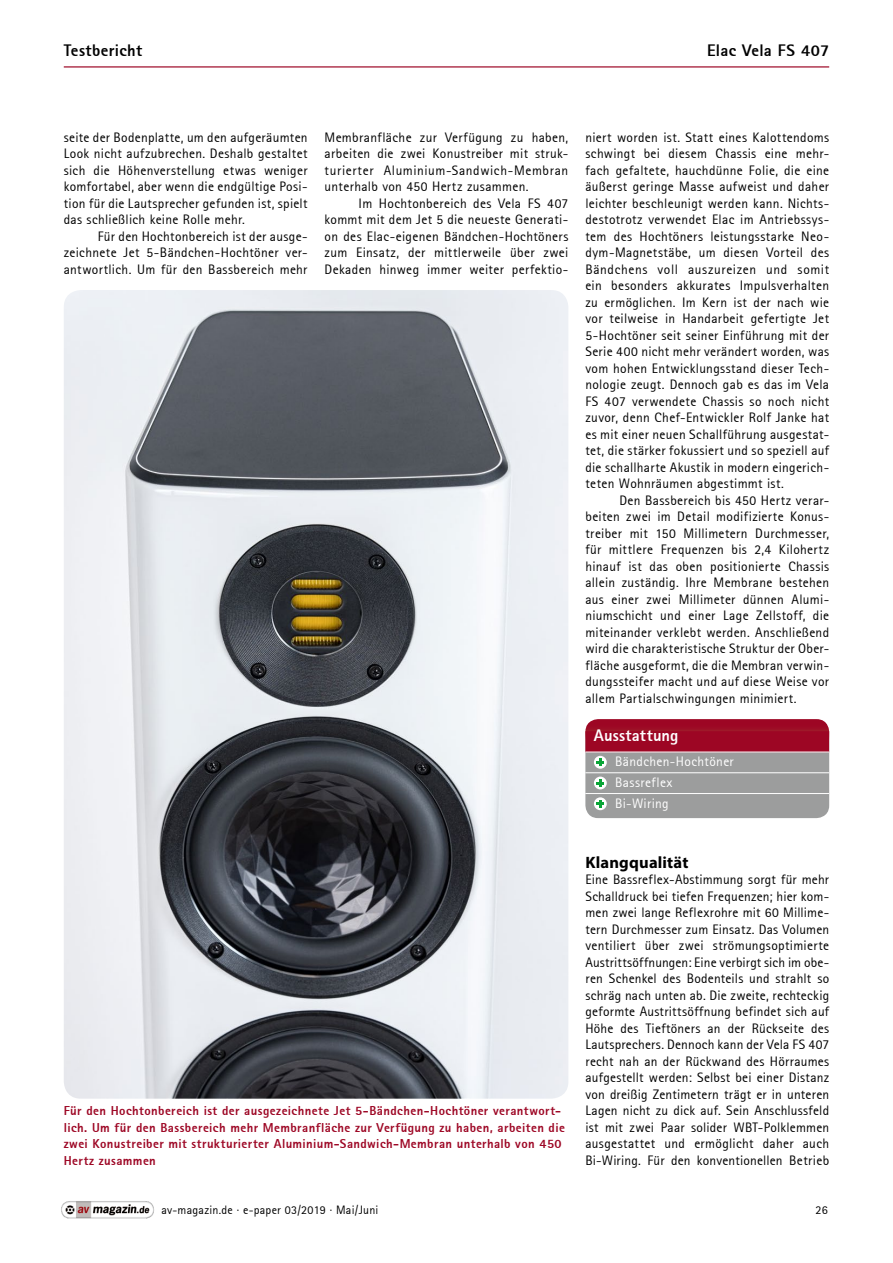
<style>
.page{position:relative;width:893px;height:1263px;background:#fff}
.page>*{position:absolute;margin:0;border:0;box-sizing:border-box;transform-origin:0 0}
.Sky_x{font:800 16.5px "Rotis Sans Serif";letter-spacing:.02em;color:#000}
.Subheads_x{font:700 16.5px "Myriad Pro";letter-spacing:.01em;color:#000}
.Kiste_Head_ROT_x{font:800 16.5px "Rotis Sans Serif";letter-spacing:.01em;color:#fff}
.Brot_x{font:13.5px/16.5px "Rotis Sans Serif";letter-spacing:.025em;color:#000;text-align:justify}
.Brot_ohne_Einzug_x{font:13.5px/16.5px "Rotis Sans Serif";letter-spacing:.02em;color:#000;text-align:justify}
.Kiste_x{font:13.5px "Rotis Sans Serif";letter-spacing:.025em;color:#fff}
.BUs_x{font:800 12.75px/16.5px "Rotis Sans Serif";letter-spacing:.03em;color:#9d0624}
._8pt_x{font:12px "Rotis Sans Serif";letter-spacing:.02em;color:#000}
</style>
<div class="page">
<img style="left:64px;top:290px;width:504px;height:809px">
<hr style="left:64px;top:66px;width:765px;height:2px;background:#9d0624">
<img style="left:61px;top:1201px;width:93px;height:18px">
<svg style="left:585px;top:719px;width:244px;height:99px;background:#a0717a"></svg>
<p class="Sky_x" style="left:64px;top:40px;width:80px">Testbericht</p>
<p class="Sky_x" style="left:707px;top:40px;width:124px">Elac Vela FS 407</p>
<p class="Brot_ohne_Einzug_x" style="left:64px;top:129px;width:245px">seite der Bodenplatte, um den aufgeräumten Look nicht aufzubrechen. Deshalb gestaltet sich die Höhenverstellung etwas weniger komfortabel, aber wenn die endgültige Posi&shy;tion für die Lautsprecher gefunden ist, spielt das schließlich keine Rolle mehr.</p>
<p class="Brot_x" style="left:64px;top:228px;width:245px;text-indent:34px">Für den Hochtonbereich ist der ausge&shy;zeichnete Jet 5-Bändchen-Hochtöner ver&shy;antwortlich. Um für den Bassbereich mehr</p>
<p class="Brot_x" style="left:325px;top:129px;width:245px">Membranfläche zur Verfügung zu haben, arbeiten die zwei Konustreiber mit struk&shy;turierter Aluminium-Sandwich-Membran unterhalb von 450 Hertz zusammen.</p>
<p class="Brot_x" style="left:325px;top:195px;width:245px;text-indent:34px">Im Hochtonbereich des Vela FS 407 kommt mit dem Jet 5 die neueste Generati&shy;on des Elac-eigenen Bändchen-Hochtöners zum Einsatz, der mittlerweile über zwei Dekaden hinweg immer weiter perfektio-</p>
<p class="Brot_x" style="left:585px;top:129px;width:245px">niert worden ist. Statt eines Kalottendoms schwingt bei diesem Chassis eine mehr&shy;fach gefaltete, hauchdünne Folie, die eine äußerst geringe Masse aufweist und daher leichter beschleunigt werden kann. Nichts&shy;destotrotz verwendet Elac im Antriebssys&shy;tem des Hochtöners leistungsstarke Neo&shy;dym-Magnetstäbe, um diesen Vorteil des Bändchens voll auszureizen und somit ein besonders akkurates Impulsverhalten zu ermöglichen. Im Kern ist der nach wie vor teilweise in Handarbeit gefertigte Jet 5-Hochtöner seit seiner Einführung mit der Serie 400 nicht mehr verändert worden, was vom hohen Entwicklungsstand dieser Tech&shy;nologie zeugt. Dennoch gab es das im Vela FS 407 verwendete Chassis so noch nicht zuvor, denn Chef-Entwickler Rolf Janke hat es mit einer neuen Schallführung ausgestat&shy;tet, die stärker fokussiert und so speziell auf die schallharte Akustik in modern eingerich&shy;teten Wohnräumen abgestimmt ist.</p>
<p class="Brot_x" style="left:585px;top:492px;width:245px;text-indent:34px">Den Bassbereich bis 450 Hertz verar&shy;beiten zwei im Detail modifizierte Konus&shy;treiber mit 150 Millimetern Durchmesser, für mittlere Frequenzen bis 2,4 Kilohertz hinauf ist das oben positionierte Chassis allein zuständig. Ihre Membrane bestehen aus einer zwei Millimeter dünnen Alumi&shy;niumschicht und einer Lage Zellstoff, die miteinander verklebt werden. Anschließend wird die charakteristische Struktur der Ober&shy;fläche ausgeformt, die die Membran verwin&shy;dungssteifer macht und auf diese Weise vor allem Partialschwingungen minimiert.</p>
<p class="Kiste_Head_ROT_x" style="left:594px;top:725px;width:86px">Ausstattung</p>
<p class="Kiste_x" style="left:615px;top:754px;width:120px">Bändchen-Hochtöner</p>
<p class="Kiste_x" style="left:615px;top:775px;width:59px">Bassreflex</p>
<p class="Kiste_x" style="left:615px;top:795px;width:55px">Bi-Wiring</p>
<p class="BUs_x" style="left:64px;top:1102px;width:503px">Für den Hochtonbereich ist der ausgezeichnete Jet 5-Bändchen-Hochtöner verantwort&shy;lich. Um für den Bassbereich mehr Membranfläche zur Verfügung zu haben, arbeiten die zwei Konustreiber mit strukturierter Aluminium-Sandwich-Membran unterhalb von 450<br>Hertz zusammen</p>
<p class="_8pt_x" style="left:161px;top:1203px;width:219px">av-magazin.de · e-paper 03/2019 · Mai/Juni</p>
<p class="Subheads_x" style="left:585px;top:851px;width:105px">Klangqualität</p>
<p class="Brot_ohne_Einzug_x" style="left:585px;top:871px;width:245px">Eine Bassreflex-Abstimmung sorgt für mehr Schalldruck bei tiefen Frequenzen; hier kom&shy;men zwei lange Reflexrohre mit 60 Millime&shy;tern Durchmesser zum Einsatz. Das Volumen ventiliert über zwei strömungsoptimierte Austrittsöffnungen: Eine verbirgt sich im obe&shy;ren Schenkel des Bodenteils und strahlt so schräg nach unten ab. Die zweite, rechteckig geformte Austrittsöffnung befindet sich auf Höhe des Tieftöners an der Rückseite des Lautsprechers. Dennoch kann der Vela FS 407 recht nah an der Rückwand des Hörraumes aufgestellt werden: Selbst bei einer Distanz von dreißig Zentimetern trägt er in unteren Lagen nicht zu dick auf. Sein Anschlussfeld ist mit zwei Paar solider WBT-Polklemmen ausgestattet und ermöglicht daher auch Bi-Wiring. Für den konventionellen Betrieb</p>
<p class="_8pt_x" style="left:815px;top:1203px;width:14px">26</p>
</div>
